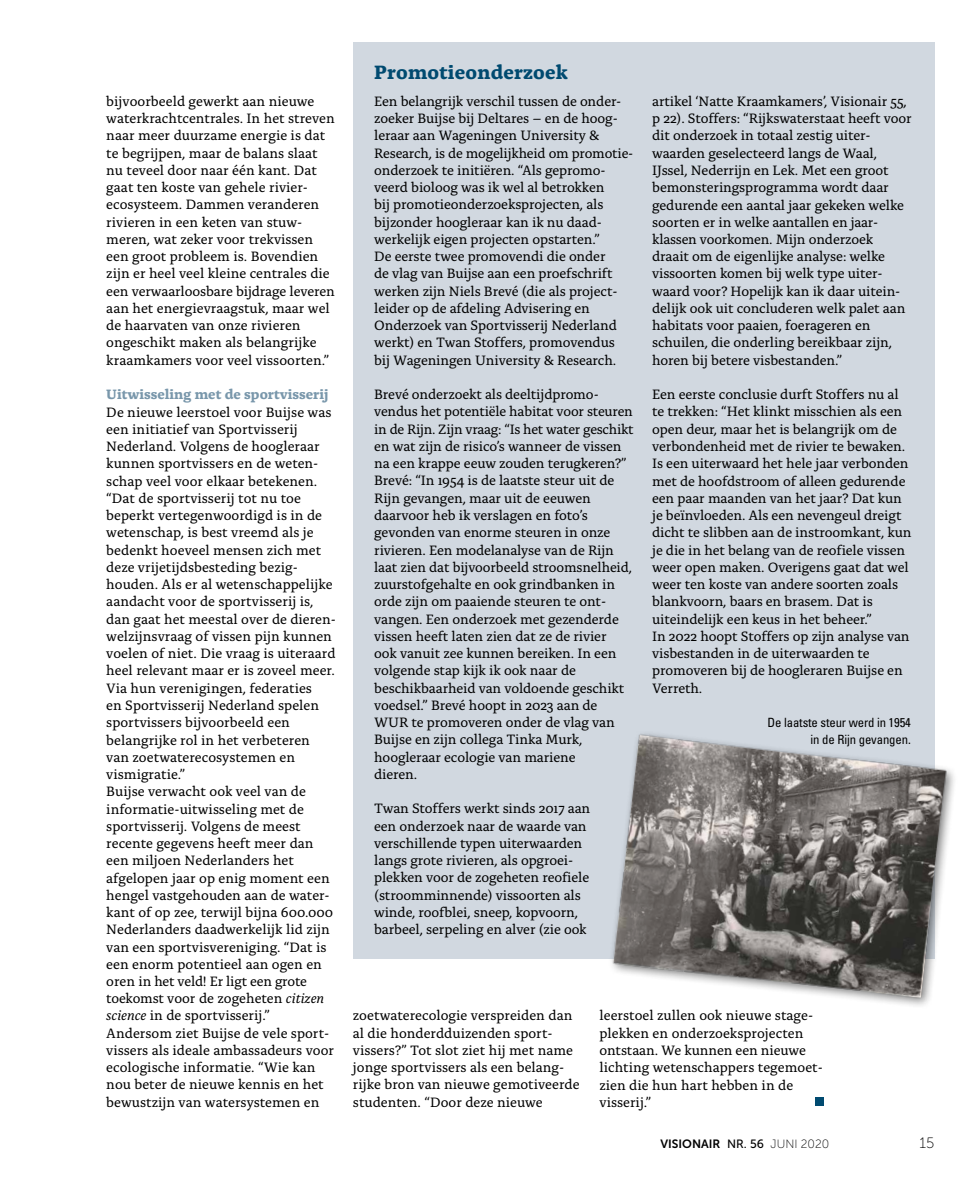
<style>
.page{position:relative;width:978px;height:1191px;background:#fff}
.page>*{position:absolute;margin:0;border:0;box-sizing:border-box;transform-origin:0 0}
.t1{font:700 20.25px "Alda OTCEV";letter-spacing:.01em;color:#004a70}
.t2{font:15px "Museo Sans 100";color:#000}
.t3{font:14.25px/17.2px "Alda OTCEV";letter-spacing:-.01em;color:#000}
.t4{font:700 14.25px "Alda OTCEV";color:#7997ab}
.t5{font:condensed 12.75px/17.2px "Univers LT Std";letter-spacing:-.01em;color:#000;text-align:right}
.t6{font:12px "Museo Sans 700";color:#000}
.s1{font-style:italic}
.s2{font-family:"Museo Sans 500"}
.s3{font-family:"Museo Sans 100"}
</style>
<div class="page">
<div style="left:815px;top:1097px;width:9px;height:9px;background:#004a70"></div>
<div style="left:353px;top:43px;width:581px;height:916px;background:#d1d8e0"></div>
<div style="left:608px;top:729px;width:349px;height:280px;background:#000;opacity:.5"></div>
<img style="left:611px;top:733px;width:338px;height:267px">
<p class="t3" style="left:106px;top:91px;width:230px">bijvoorbeeld gewerkt aan nieuwe waterkrachtcentrales. In het streven naar meer duurzame energie is dat te begrijpen, maar de balans slaat nu teveel door naar één kant. Dat gaat ten koste van gehele rivier&shy;ecosysteem. Dammen veranderen rivieren in een keten van stuw&shy;meren, wat zeker voor trekvissen een groot probleem is. Bovendien zijn er heel veel kleine centrales die een verwaarloosbare bijdrage leveren aan het energievraagstuk, maar wel de haarvaten van onze rivieren ongeschikt maken als belangrijke kraamkamers voor veel vissoorten.”</p>
<p class="t4" style="left:106px;top:383px;width:224px">Uitwisseling met de sportvisserij</p>
<p class="t3" style="left:106px;top:402px;width:231px">De nieuwe leerstoel voor Buijse was een initiatief van Sportvisserij Nederland. Volgens de hoogleraar kunnen sportvissers en de weten&shy;schap veel voor elkaar betekenen. “Dat de sportvisserij tot nu toe beperkt vertegenwoordigd is in de wetenschap, is best vreemd als je bedenkt hoeveel mensen zich met deze vrijetijdsbesteding bezig&shy;houden. Als er al wetenschappelijke aandacht voor de sportvisserij is, dan gaat het meestal over de dieren&shy;welzijnsvraag of vissen pijn kunnen voelen of niet. Die vraag is uiteraard heel relevant maar er is zoveel meer.<br>Via hun verenigingen, federaties<br>en Sportvisserij Nederland spelen sportvissers bijvoorbeeld een belangrijke rol in het verbeteren van zoetwaterecosystemen en vismigratie.”<br>Buijse verwacht ook veel van de informatie-uitwisseling met de sportvisserij. Volgens de meest recente gegevens heeft meer dan een miljoen Nederlanders het afgelopen jaar op enig moment een hengel vastgehouden aan de water&shy;kant of op zee, terwijl bijna 600.000<br>Nederlanders daadwerkelijk lid zijn van een sportvisvereniging. “Dat is een enorm potentieel aan ogen en oren in het veld! Er ligt een grote toekomst voor de zogeheten <span class="s1">citizen science</span> in de sportvisserij.” Andersom ziet Buijse de vele sport&shy;vissers als ideale ambassadeurs voor ecologische informatie. “Wie kan nou beter de nieuwe kennis en het bewustzijn van watersystemen en</p>
<h1 class="t1" style="left:374px;top:56px;width:195px">Promotieonderzoek</h1>
<p class="t3" style="left:374px;top:91px;width:259px">Een belangrijk verschil tussen de onder&shy;zoeker Buijse bij Deltares – en de hoog&shy;leraar aan Wageningen University &amp; Research, is de mogelijkheid om promotie&shy;onderzoek te initiëren. “Als gepromo&shy;veerd bioloog was ik wel al betrokken<br>bij promotieonderzoeksprojecten, als bijzonder hoogleraar kan ik nu daad&shy;werkelijk eigen projecten opstarten.”<br>De eerste twee promovendi die onder<br>de vlag van Buijse aan een proefschrift werken zijn Niels Brevé (die als project&shy;leider op de afdeling Advisering en Onderzoek van Sportvisserij Nederland werkt) en Twan Stoffers, promovendus bij Wageningen University &amp; Research.</p>
<p class="t3" style="left:374px;top:385px;width:261px">Brevé onderzoekt als deeltijdpromo&shy;vendus het potentiële habitat voor steuren in de Rijn. Zijn vraag: “Is het water geschikt en wat zijn de risico’s wanneer de vissen na een krappe eeuw zouden terugkeren?” Brevé: “In 1954 is de laatste steur uit de Rijn gevangen, maar uit de eeuwen daarvoor heb ik verslagen en foto’s gevonden van enorme steuren in onze rivieren. Een modelanalyse van de Rijn laat zien dat bijvoorbeeld stroomsnelheid, zuurstofgehalte en ook grindbanken in orde zijn om paaiende steuren te ont&shy;vangen. Een onderzoek met gezenderde vissen heeft laten zien dat ze de rivier<br>ook vanuit zee kunnen bereiken. In een volgende stap kijk ik ook naar de beschikbaarheid van voldoende geschikt voedsel.” Brevé hoopt in 2023 aan de WUR te promoveren onder de vlag van Buijse en zijn collega Tinka Murk, hoogleraar ecologie van mariene<br>dieren.</p>
<p class="t3" style="left:374px;top:799px;width:218px">Twan Stoffers werkt sinds 2017 aan een onderzoek naar de waarde van verschillende typen uiterwaarden langs grote rivieren, als opgroei&shy;plekken voor de zogeheten reofiele (stroomminnende) vissoorten als winde, roofblei, sneep, kopvoorn, barbeel, serpeling en alver (zie ook</p>
<p class="t3" style="left:652px;top:91px;width:261px">artikel ‘Natte Kraamkamers’, Visionair 55, p 22). Stoffers: “Rijkswaterstaat heeft voor dit onderzoek in totaal zestig uiter&shy;waarden geselecteerd langs de Waal, IJssel, Nederrijn en Lek. Met een groot bemonsteringsprogramma wordt daar gedurende een aantal jaar gekeken welke soorten er in welke aantallen en jaar&shy;klassen voorkomen. Mijn onderzoek draait om de eigenlijke analyse: welke vissoorten komen bij welk type uiter&shy;waard voor? Hopelijk kan ik daar uitein&shy;delijk ook uit concluderen welk palet aan habitats voor paaien, foerageren en schuilen, die onderling bereikbaar zijn, horen bij betere visbestanden.”</p>
<p class="t3" style="left:652px;top:385px;width:261px">Een eerste conclusie durft Stoffers nu al te trekken: “Het klinkt misschien als een open deur, maar het is belangrijk om de verbondenheid met de rivier te bewaken.<br>Is een uiterwaard het hele jaar verbonden met de hoofdstroom of alleen gedurende een paar maanden van het jaar? Dat kun je beïnvloeden. Als een nevengeul dreigt dicht te slibben aan de instroomkant, kun je die in het belang van de reofiele vissen weer open maken. Overigens gaat dat wel weer ten koste van andere soorten zoals blankvoorn, baars en brasem. Dat is uiteindelijk een keus in het beheer.”<br>In 2022 hoopt Stoffers op zijn analyse van visbestanden in de uiterwaarden te promoveren bij de hoogleraren Buijse en Verreth.</p>
<p class="t5" style="left:767px;top:713px;width:145px">De laatste steur werd in 1954 in de Rijn gevangen.</p>
<p class="t3" style="left:353px;top:1006px;width:228px">zoetwaterecologie verspreiden dan al die honderdduizenden sport&shy;vissers?” Tot slot ziet hij met name jonge sportvissers als een belang&shy;rijke bron van nieuwe gemotiveerde studenten. “Door deze nieuwe</p>
<p class="t3" style="left:600px;top:1006px;width:225px">leerstoel zullen ook nieuwe stage&shy;plekken en onderzoeksprojecten ontstaan. We kunnen een nieuwe lichting wetenschappers tegemoet&shy;zien die hun hart hebben in de visserij.”</p>
<p class="t6" style="left:661px;top:1137px;width:170px">VISIONAIR <span class="s2">NR. 56</span> <span class="s3">JUNI 2020</span></p>
<p class="t2" style="left:919px;top:1135px;width:16px">15</p>
</div>
